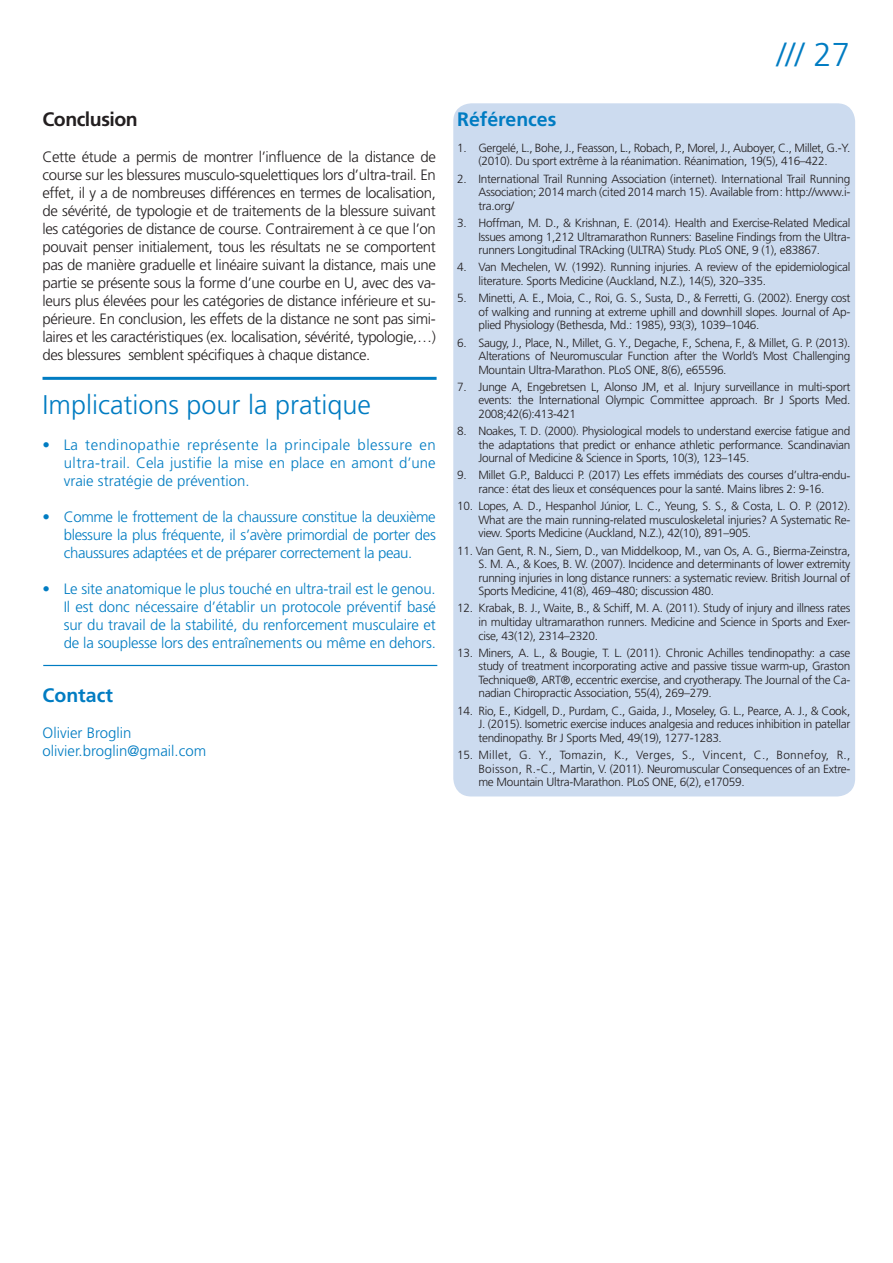
<style>
.page{position:relative;width:893px;height:1263px;background:#fff}
.page>*{position:absolute;margin:0;border:0;box-sizing:border-box;transform-origin:0 0}
.t1{font:300 33px "Frutiger";color:#007cc2}
.t2{font:300 27px "Frutiger";color:#007cc2}
.t3{font:700 19.5px "Frutiger";color:#007cc2}
.t4{font:700 19.5px "Frutiger";letter-spacing:-.025em;color:#231f20}
.t5{font:300 15px/18px "Frutiger";letter-spacing:-.025em;color:#231f20;text-align:justify}
.t6{font:300 15px/18px "Frutiger";letter-spacing:-.01em;color:#007cc2;text-align:justify}
.t7{font:300 11.85px/13.5px "Frutiger";letter-spacing:-.025em;color:#231f20;text-align:justify}
</style>
<div class="page">
<div style="left:453px;top:103px;width:402px;height:693px;background:#ccdbef;border-radius:18px"></div>
<hr style="left:43px;top:377px;width:394px;height:3px;background:#007cc2">
<hr style="left:43px;top:665px;width:394px;height:1px;background:#007cc2">
<h3 class="t4" style="left:43px;top:108px;width:97px">Conclusion</h3>
<p class="t5" style="left:43px;top:148px;width:395px">Cette étude a permis de montrer l’influence de la distance de course sur les blessures musculo-squelettiques lors d’ultra-trail. En effet, il y a de nombreuses différences en termes de localisation, de sévérité, de typologie et de traitements de la blessure suivant les catégories de distance de course. Contrairement à ce que l’on pouvait penser initialement, tous les résultats ne se comportent pas de manière graduelle et linéaire suivant la distance, mais une partie se présente sous la forme d’une courbe en U, avec des va&shy;leurs plus élevées pour les catégories de distance inférieure et su&shy;périeure. En conclusion, les effets de la distance ne sont pas simi&shy;laires et les caractéristiques (ex. localisation, sévérité, typologie,…) des blessures semblent spécifiques à chaque distance.</p>
<h2 class="t2" style="left:43px;top:389px;width:330px">Implications pour la pratique</h2>
<p class="t6" style="left:64px;top:436px;width:374px;text-indent:-21px">• La tendinopathie représente la principale blessure en ultra-trail. Cela justifie la mise en place en amont d’une vraie stratégie de prévention.</p>
<p class="t6" style="left:64px;top:508px;width:374px;text-indent:-21px">• Comme le frottement de la chaussure constitue la deuxième blessure la plus fréquente, il s’avère primordial de porter des chaussures adaptées et de préparer correctement la peau.</p>
<p class="t6" style="left:64px;top:580px;width:374px;text-indent:-21px">• Le site anatomique le plus touché en ultra-trail est le genou.<br>Il est donc nécessaire d’établir un protocole préventif basé sur du travail de la stabilité, du renforcement musculaire et de la souplesse lors des entraînements ou même en dehors.</p>
<h3 class="t3" style="left:43px;top:684px;width:72px">Contact</h3>
<p class="t6" style="left:43px;top:724px;width:165px">Olivier Broglin olivier.broglin@gmail.com</p>
<h1 class="t1" style="left:777px;top:36px;width:75px">/// 27</h1>
<h3 class="t3" style="left:457px;top:108px;width:101px">Références</h3>
<p class="t7" style="left:457px;top:141px;width:395px;text-align:center">1. Gergelé, L., Bohe, J., Feasson, L., Robach, P., Morel, J., Auboyer, C., Millet, G.-Y. (2010). Du sport extrême à la réanimation. Réanimation, 19(5), 416–422.</p>
<p class="t7" style="left:478px;top:172px;width:374px;text-indent:-21px">2. International Trail Running Association (internet). International Trail Running Association; 2014 march (cited 2014 march 15). Available from: http://www.i&shy;tra.org/</p>
<p class="t7" style="left:478px;top:216px;width:374px;text-indent:-21px">3. Hoffman, M. D., &amp; Krishnan, E. (2014). Health and Exercise-Related Medical Issues among 1,212 Ultramarathon Runners: Baseline Findings from the Ultra&shy;runners Longitudinal TRAcking (ULTRA) Study. PLoS ONE, 9 (1), e83867.</p>
<p class="t7" style="left:478px;top:261px;width:374px;text-indent:-21px">4. Van Mechelen, W. (1992). Running injuries. A review of the epidemiological literature. Sports Medicine (Auckland, N.Z.), 14(5), 320–335.</p>
<p class="t7" style="left:478px;top:291px;width:374px;text-indent:-21px">5. Minetti, A. E., Moia, C., Roi, G. S., Susta, D., &amp; Ferretti, G. (2002). Energy cost of walking and running at extreme uphill and downhill slopes. Journal of Ap&shy;plied Physiology (Bethesda, Md.: 1985), 93(3), 1039–1046.</p>
<p class="t7" style="left:478px;top:336px;width:374px;text-indent:-21px">6. Saugy, J., Place, N., Millet, G. Y., Degache, F., Schena, F., &amp; Millet, G. P. (2013).<br>Alterations of Neuromuscular Function after the World’s Most Challenging Mountain Ultra-Marathon. PLoS ONE, 8(6), e65596.</p>
<p class="t7" style="left:478px;top:380px;width:374px;text-indent:-21px">7. Junge A, Engebretsen L, Alonso JM, et al. Injury surveillance in multi-sport events: the International Olympic Committee approach. Br J Sports Med.<br>2008;42(6):413-421</p>
<p class="t7" style="left:478px;top:424px;width:374px;text-indent:-21px">8. Noakes, T. D. (2000). Physiological models to understand exercise fatigue and the adaptations that predict or enhance athletic performance. Scandinavian Journal of Medicine &amp; Science in Sports, 10(3), 123–145.</p>
<p class="t7" style="left:457px;top:469px;width:395px;text-align:center">9. Millet G.P., Balducci P. (2017) Les effets immédiats des courses d’ultra-endu&shy;rance: état des lieux et conséquences pour la santé. Mains libres 2: 9-16.</p>
<p class="t7" style="left:478px;top:500px;width:374px;text-indent:-21px">10. Lopes, A. D., Hespanhol Júnior, L. C., Yeung, S. S., &amp; Costa, L. O. P. (2012).<br>What are the main running-related musculoskeletal injuries? A Systematic Re&shy;view. Sports Medicine (Auckland, N.Z.), 42(10), 891–905.</p>
<p class="t7" style="left:478px;top:544px;width:374px;text-indent:-21px">11. Van Gent, R. N., Siem, D., van Middelkoop, M., van Os, A. G., Bierma-Zeinstra, S. M. A., &amp; Koes, B. W. (2007). Incidence and determinants of lower extremity running injuries in long distance runners: a systematic review. British Journal of Sports Medicine, 41(8), 469–480; discussion 480.</p>
<p class="t7" style="left:478px;top:602px;width:374px;text-indent:-21px">12. Krabak, B. J., Waite, B., &amp; Schiff, M. A. (2011). Study of injury and illness rates in multiday ultramarathon runners. Medicine and Science in Sports and Exer&shy;cise, 43(12), 2314–2320.</p>
<p class="t7" style="left:478px;top:646px;width:374px;text-indent:-21px">13. Miners, A. L., &amp; Bougie, T. L. (2011). Chronic Achilles tendinopathy: a case study of treatment incorporating active and passive tissue warm-up, Graston Technique®, ART®, eccentric exercise, and cryotherapy. The Journal of the Ca&shy;nadian Chiropractic Association, 55(4), 269–279.</p>
<p class="t7" style="left:478px;top:704px;width:374px;text-indent:-21px">14. Rio, E., Kidgell, D., Purdam, C., Gaida, J., Moseley, G. L., Pearce, A. J., &amp; Cook, J. (2015). Isometric exercise induces analgesia and reduces inhibition in patellar tendinopathy. Br J Sports Med, 49(19), 1277-1283.</p>
<p class="t7" style="left:478px;top:748px;width:374px;text-indent:-21px">15. Millet, G. Y., Tomazin, K., Verges, S., Vincent, C., Bonnefoy, R., Boisson, R.-C., Martin, V. (2011). Neuromuscular Consequences of an Extre&shy;me Mountain Ultra-Marathon. PLoS ONE, 6(2), e17059.</p>
</div>
